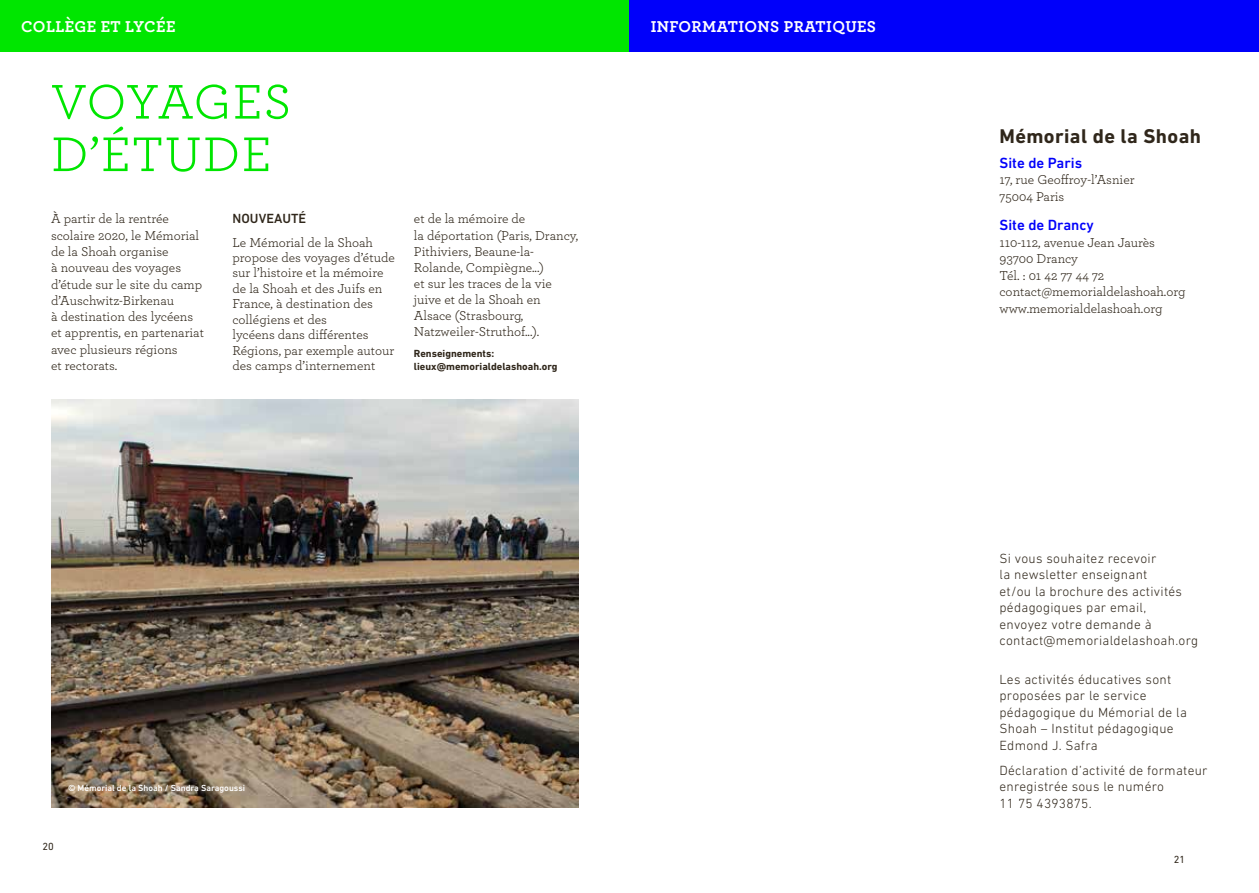
<style>
.page{position:relative;width:1259px;height:893px;background:#fff}
.page>*{position:absolute;margin:0;border:0;box-sizing:border-box;transform-origin:0 0}
.t1{font:51px/52.5px "Archer";letter-spacing:.005em;color:#00e600}
.t2{font:700 20.25px "DIN Next LT Pro";letter-spacing:.02em;color:#30271b}
.t3{font:700 16.5px "Archer";letter-spacing:.025em;color:#fff}
.t4{font:500 15px "DIN Next LT Pro";color:#0000fa}
.t5{font:13.5px/16.4px "Archer";color:#30271b}
.t6{font:300 13.5px/16.5px "DIN Next LT Pro";letter-spacing:.02em;color:#30271b}
.t7{font:500 13.5px "DIN Next LT Pro";letter-spacing:.005em;color:#30271b}
.t8{font:700 10.5px/12.8px "DIN Next LT Pro";color:#30271b}
.t9{font:10.5px "DIN Next LT Pro";color:#30271b}
.t10{font:500 9px "DIN Next LT Pro";color:#fff}
</style>
<div class="page">
<div style="left:0;top:0;width:1259px;height:51px;background:#00e600"></div>
<img style="left:51px;top:400px;width:527px;height:408px">
<div style="left:629px;top:0;width:630px;height:51px;background:#0000fa"></div>
<p class="t3" style="left:21px;top:14px;width:156px">COLLÈGE ET LYCÉE</p>
<h1 class="t1" style="left:51px;top:73px;width:242px">VOYAGES<br>D’ÉTUDE</h1>
<p class="t5" style="left:51px;top:210px;width:154px">À partir de la rentrée scolaire 2020, le Mémorial de la Shoah organise<br>à nouveau des voyages d’étude sur le site du camp d’Auschwitz-Birkenau<br>à destination des lycéens et apprentis, en partenariat avec plusieurs régions<br>et rectorats.</p>
<p class="t7" style="left:232px;top:210px;width:75px">NOUVEAUTÉ</p>
<p class="t5" style="left:232px;top:234px;width:164px;line-height:15.5px">Le Mémorial de la Shoah propose des voyages d’étude sur l’histoire et la mémoire de la Shoah et des Juifs en<br>France, à destination des collégiens et des<br>lycéens dans différentes<br>Régions, par exemple autour des camps d’internement</p>
<p class="t5" style="left:414px;top:210px;width:166px">et de la mémoire de<br>la déportation (Paris, Drancy,<br>Pithiviers, Beaune-la-<br>Rolande, Compiègne...)<br>et sur les traces de la vie juive et de la Shoah en<br>Alsace (Strasbourg,<br>Natzweiler-Struthof...).</p>
<p class="t8" style="left:414px;top:347px;width:145px">Renseignements: lieux@memorialdelashoah.org</p>
<p class="t3" style="left:651px;top:14px;width:227px">INFORMATIONS PRATIQUES</p>
<p class="t10" style="left:68px;top:783px;width:179px">© Mémorial de la Shoah / Sandra Saragoussi</p>
<p class="t9" style="left:43px;top:841px;width:13px">20</p>
<h2 class="t2" style="left:999px;top:124px;width:203px">Mémorial de la Shoah</h2>
<p class="t4" style="left:999px;top:154px;width:84px">Site de Paris</p>
<p class="t5" style="left:999px;top:171px;width:137px">17, rue Geoffroy-l’Asnier<br>75004 Paris</p>
<p class="t4" style="left:999px;top:216px;width:96px">Site de Drancy</p>
<p class="t5" style="left:999px;top:233px;width:187px">110-112, avenue Jean Jaurès<br>93700 Drancy<br>Tél. : 01 42 77 44 72 contact@memorialdelashoah.org www.memorialdelashoah.org</p>
<p class="t6" style="left:999px;top:550px;width:200px">Si vous souhaitez recevoir<br>la newsletter enseignant<br>et/ou la brochure des activités pédagogiques par email,<br>envoyez votre demande à contact@memorialdelashoah.org</p>
<p class="t6" style="left:999px;top:671px;width:189px">Les activités éducatives sont proposées par le service pédagogique du Mémorial de la<br>Shoah – Institut pédagogique<br>Edmond J. Safra</p>
<p class="t6" style="left:999px;top:762px;width:209px">Déclaration d’activité de formateur enregistrée sous le numéro<br>11 75 4393875.</p>
<p class="t9" style="left:1174px;top:854px;width:13px">21</p>
</div>
